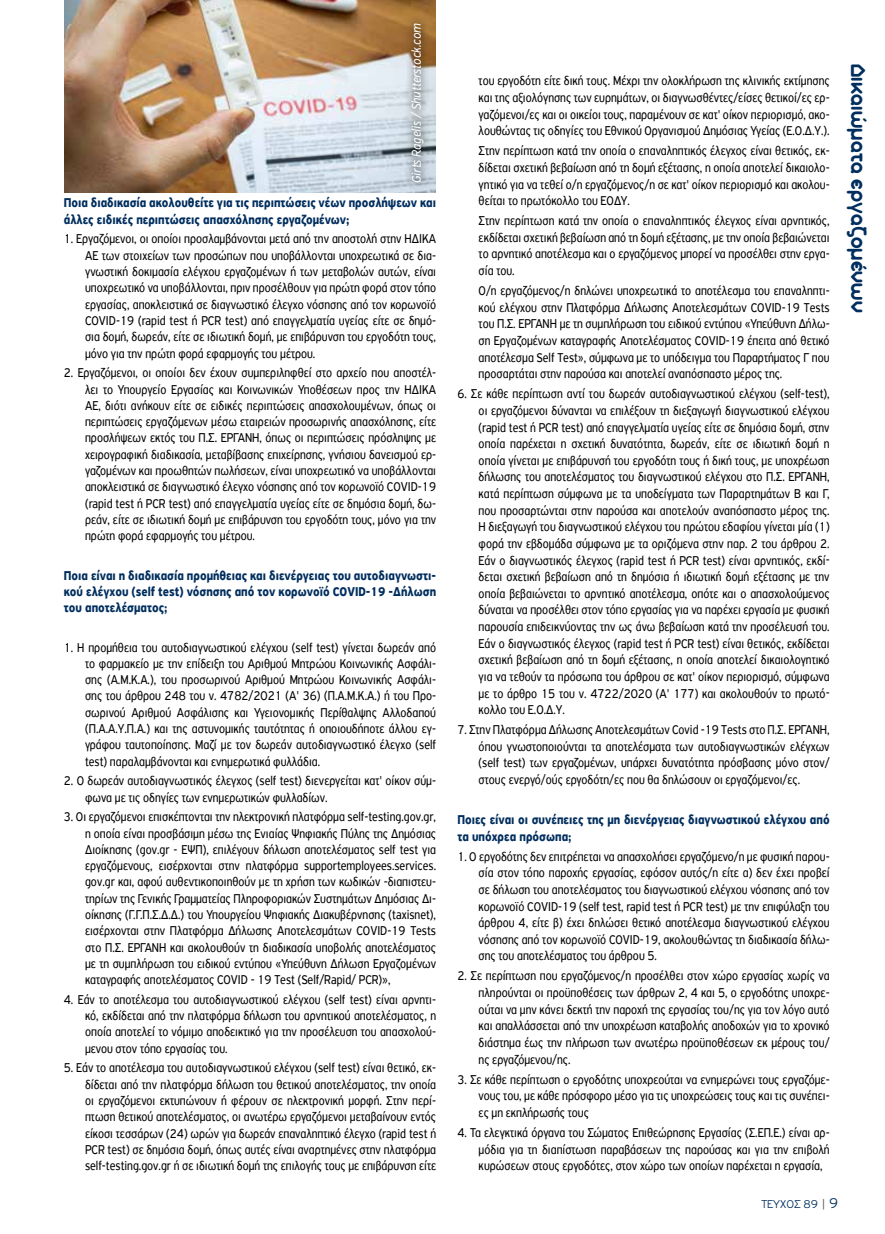
<style>
.page{position:relative;width:885px;height:1234px;background:#fff}
.page>*{position:absolute;margin:0;border:0;box-sizing:border-box;transform-origin:0 0}
.t1{font:22.05px "Aka Acid GR Soft Ice Cream";letter-spacing:.01em;color:#002e5e;scale:.95 1}
.t2{font:13.5px/16.6px "PF Highway Sans Pro";color:#000;text-align:justify;scale:.85 1}
.t3{font:700 13.5px/16.4px "PF Highway Sans Pro";color:#002e5e;scale:.85 1}
.t4{font:italic 13.5px "PF Highway Sans Pro";color:#fff;scale:.92 1}
.t5{font:300 12px "PF Highway Gothic";color:#002e5e}
.s1{color:#525451}
.s2{font-size:15px}
</style>
<div class="page">
<img style="left:65px;top:0;width:370px;height:192px">
<svg style="left:402px;top:15px;width:30px;height:176px;background:#ada89f"></svg>
<p class="t4" style="left:408px;top:183px;width:175px;rotate:-90deg">Girts Ragelis / Shutterstock.com</p>
<p class="t3" style="left:64px;top:195px;width:439px">Ποια διαδικασία ακολουθείτε για τις περιπτώσεις νέων προσλήψεων και άλλες ειδικές περιπτώσεις απασχόλησης εργαζομένων;</p>
<p class="t2" style="left:85px;top:231px;width:414px;text-indent:-21px">1. Εργαζόμενοι, οι οποίοι προσλαμβάνονται μετά από την αποστολή στην ΗΔΙΚΑ ΑΕ των στοιχείων των προσώπων που υποβάλλονται υποχρεωτικά σε δια&shy;γνωστική δοκιμασία ελέγχου εργαζομένων ή των μεταβολών αυτών, είναι υποχρεωτικό να υποβάλλονται, πριν προσέλθουν για πρώτη φορά στον τόπο εργασίας, αποκλειστικά σε διαγνωστικό έλεγχο νόσησης από τον κορωνοϊό COVID-19 (rapid test ή PCR test) από επαγγελματία υγείας είτε σε δημό&shy;σια δομή, δωρεάν, είτε σε ιδιωτική δομή, με επιβάρυνση του εργοδότη τους, μόνο για την πρώτη φορά εφαρμογής του μέτρου.</p>
<p class="t2" style="left:85px;top:364px;width:414px;text-indent:-21px">2. Εργαζόμενοι, οι οποίοι δεν έχουν συμπεριληφθεί στο αρχείο που αποστέλ&shy;λει το Υπουργείο Εργασίας και Κοινωνικών Υποθέσεων προς την ΗΔΙΚΑ ΑΕ, διότι ανήκουν είτε σε ειδικές περιπτώσεις απασχολουμένων, όπως οι περιπτώσεις εργαζόμενων μέσω εταιρειών προσωρινής απασχόλησης, είτε προσλήψεων εκτός του Π.Σ. ΕΡΓΑΝΗ, όπως οι περιπτώσεις πρόσληψης με χειρογραφική διαδικασία, μεταβίβασης επιχείρησης, γνήσιου δανεισμού ερ&shy;γαζομένων και προωθητών πωλήσεων, είναι υποχρεωτικό να υποβάλλονται αποκλειστικά σε διαγνωστικό έλεγχο νόσησης από τον κορωνοϊό COVID-19 (rapid test ή PCR test) από επαγγελματία υγείας είτε σε δημόσια δομή, δω&shy;ρεάν, είτε σε ιδιωτική δομή με επιβάρυνση του εργοδότη τους, μόνο για την πρώτη φορά εφαρμογής του μέτρου.</p>
<p class="t3" style="left:64px;top:567px;width:439px;text-align:justify">Ποια είναι η διαδικασία προμήθειας και διενέργειας του αυτοδιαγνωστι&shy;κού ελέγχου (self test) νόσησης από τον κορωνοϊό COVID-19 -Δήλωση του αποτελέσματος;</p>
<p class="t2" style="left:85px;top:638px;width:414px;text-indent:-21px">1. Η προμήθεια του αυτοδιαγνωστικού ελέγχου (self test) γίνεται δωρεάν από το φαρμακείο με την επίδειξη του Αριθμού Μητρώου Κοινωνικής Ασφάλι&shy;σης (Α.Μ.Κ.Α.), του προσωρινού Αριθμού Μητρώου Κοινωνικής Ασφάλι&shy;σης του άρθρου 248 του ν. 4782/2021 (Α' 36) (Π.Α.Μ.Κ.Α.) ή του Προ&shy;σωρινού Αριθμού Ασφάλισης και Υγειονομικής Περίθαλψης Αλλοδαπού (Π.Α.Α.Υ.Π.Α.) και της αστυνομικής ταυτότητας ή οποιουδήποτε άλλου εγ&shy;γράφου ταυτοποίησης. Μαζί με τον δωρεάν αυτοδιαγνωστικό έλεγχο (self test) παραλαμβάνονται και ενημερωτικά φυλλάδια.</p>
<p class="t2" style="left:85px;top:772px;width:414px;text-indent:-21px">2. Ο δωρεάν αυτοδιαγνωστικός έλεγχος (self test) διενεργείται κατ' οίκον σύμ&shy;φωνα με τις οδηγίες των ενημερωτικών φυλλαδίων.</p>
<p class="t2" style="left:85px;top:808px;width:414px;text-indent:-21px">3. Οι εργαζόμενοι επισκέπτονται την ηλεκτρονική πλατφόρμα self-testing.gov.gr, η οποία είναι προσβάσιμη μέσω της Ενιαίας Ψηφιακής Πύλης της Δημόσιας Διοίκησης (gov.gr - ΕΨΠ), επιλέγουν δήλωση αποτελέσματος self test για εργαζόμενους, εισέρχονται στην πλατφόρμα supportemployees.services. gov.gr και, αφού αυθεντικοποιηθούν με τη χρήση των κωδικών -διαπιστευ&shy;τηρίων της Γενικής Γραμματείας Πληροφοριακών Συστημάτων Δημόσιας Δι&shy;οίκησης (Γ.Γ.Π.Σ.Δ.Δ.) του Υπουργείου Ψηφιακής Διακυβέρνησης (taxisnet), εισέρχονται στην Πλατφόρμα Δήλωσης Αποτελεσμάτων COVID-19 Tests στο Π.Σ. ΕΡΓΑΝΗ και ακολουθούν τη διαδικασία υποβολής αποτελέσματος με τη συμπλήρωση του ειδικού εντύπου «Υπεύθυνη Δήλωση Εργαζομένων καταγραφής αποτελέσματος COVID - 19 Test (Self/Rapid/ PCR)»,</p>
<p class="t2" style="left:85px;top:990px;width:414px;text-indent:-21px">4. Εάν το αποτέλεσμα του αυτοδιαγνωστικού ελέγχου (self test) είναι αρνητι&shy;κό, εκδίδεται από την πλατφόρμα δήλωση του αρνητικού αποτελέσματος, η οποία αποτελεί το νόμιμο αποδεικτικό για την προσέλευση του απασχολού&shy;μενου στον τόπο εργασίας του.</p>
<p class="t2" style="left:85px;top:1059px;width:414px;text-indent:-21px">5. Εάν το αποτέλεσμα του αυτοδιαγνωστικού ελέγχου (self test) είναι θετικό, εκ&shy;δίδεται από την πλατφόρμα δήλωση του θετικού αποτελέσματος, την οποία οι εργαζόμενοι εκτυπώνουν ή φέρουν σε ηλεκτρονική μορφή. Στην περί&shy;πτωση θετικού αποτελέσματος, οι ανωτέρω εργαζόμενοι μεταβαίνουν εντός είκοσι τεσσάρων (24) ωρών για δωρεάν επαναληπτικό έλεγχο (rapid test ή PCR test) σε δημόσια δομή, όπως αυτές είναι αναρτημένες στην πλατφόρμα self-testing.gov.gr ή σε ιδιωτική δομή της επιλογής τους με επιβάρυνση είτε</p>
<p class="t2" style="left:478px;top:73px;width:414px">του εργοδότη είτε δική τους. Μέχρι την ολοκλήρωση της κλινικής εκτίμησης και της αξιολόγησης των ευρημάτων, οι διαγνωσθέντες/είσες θετικοί/ες ερ&shy;γαζόμενοι/ες και οι οικείοι τους, παραμένουν σε κατ' οίκον περιορισμό, ακο&shy;λουθώντας τις οδηγίες του Εθνικού Οργανισμού Δημόσιας Υγείας (Ε.Ο.Δ.Υ.).</p>
<p class="t2" style="left:478px;top:142px;width:414px">Στην περίπτωση κατά την οποία ο επαναληπτικός έλεγχος είναι θετικός, εκ&shy;δίδεται σχετική βεβαίωση από τη δομή εξέτασης, η οποία αποτελεί δικαιολο&shy;γητικό για να τεθεί ο/η εργαζόμενος/η σε κατ' οίκον περιορισμό και ακολου&shy;θείται το πρωτόκολλο του ΕΟΔΥ.</p>
<p class="t2" style="left:478px;top:212px;width:414px">Στην περίπτωση κατά την οποία ο επαναληπτικός έλεγχος είναι αρνητικός, εκδίδεται σχετική βεβαίωση από τη δομή εξέτασης, με την οποία βεβαιώνεται το αρνητικό αποτέλεσμα και ο εργαζόμενος μπορεί να προσέλθει στην εργα&shy;σία του.</p>
<p class="t2" style="left:478px;top:282px;width:414px">Ο/η εργαζόμενος/η δηλώνει υποχρεωτικά το αποτέλεσμα του επαναληπτι&shy;κού ελέγχου στην Πλατφόρμα Δήλωσης Αποτελεσμάτων COVID-19 Tests του Π.Σ. ΕΡΓΑΝΗ με τη συμπλήρωση του ειδικού εντύπου «Υπεύθυνη Δήλω&shy;ση Εργαζομένων καταγραφής Αποτελέσματος COVID-19 έπειτα από θετικό αποτέλεσμα Self Test», σύμφωνα με το υπόδειγμα του Παραρτήματος Γ που προσαρτάται στην παρούσα και αποτελεί αναπόσπαστο μέρος της.</p>
<p class="t2" style="left:478px;top:385px;width:414px;text-indent:-21px">6. Σε κάθε περίπτωση αντί του δωρεάν αυτοδιαγνωστικού ελέγχου (self-test), οι εργαζόμενοι δύνανται να επιλέξουν τη διεξαγωγή διαγνωστικού ελέγχου (rapid test ή PCR test) από επαγγελματία υγείας είτε σε δημόσια δομή, στην οποία παρέχεται η σχετική δυνατότητα, δωρεάν, είτε σε ιδιωτική δομή η οποία γίνεται με επιβάρυνσή του εργοδότη τους ή δική τους, με υποχρέωση δήλωσης του αποτελέσματος του διαγνωστικού ελέγχου στο Π.Σ. ΕΡΓΑΝΗ, κατά περίπτωση σύμφωνα με τα υποδείγματα των Παραρτημάτων Β και Γ, που προσαρτώνται στην παρούσα και αποτελούν αναπόσπαστο μέρος της.<br>Η διεξαγωγή του διαγνωστικού ελέγχου του πρώτου εδαφίου γίνεται μία (1) φορά την εβδομάδα σύμφωνα με τα οριζόμενα στην παρ. 2 του άρθρου 2.<br>Εάν ο διαγνωστικός έλεγχος (rapid test ή PCR test) είναι αρνητικός, εκδί&shy;δεται σχετική βεβαίωση από τη δημόσια ή ιδιωτική δομή εξέτασης με την οποία βεβαιώνεται το αρνητικό αποτέλεσμα, οπότε και ο απασχολούμενος δύναται να προσέλθει στον τόπο εργασίας για να παρέχει εργασία με φυσική παρουσία επιδεικνύοντας την ως άνω βεβαίωση κατά την προσέλευσή του.<br>Εάν ο διαγνωστικός έλεγχος (rapid test ή PCR test) είναι θετικός, εκδίδεται σχετική βεβαίωση από τη δομή εξέτασης, η οποία αποτελεί δικαιολογητικό για να τεθούν τα πρόσωπα του άρθρου σε κατ' οίκον περιορισμό, σύμφωνα με το άρθρο 15 του ν. 4722/2020 (Α' 177) και ακολουθούν το πρωτό&shy;κολλο του Ε.Ο.Δ.Υ.</p>
<p class="t2" style="left:478px;top:721px;width:414px;text-indent:-21px">7. Στην Πλατφόρμα Δήλωσης Αποτελεσμάτων Covid -19 Tests στο Π.Σ. ΕΡΓΑΝΗ, όπου γνωστοποιούνται τα αποτελέσματα των αυτοδιαγνωστικών ελέγχων (self test) των εργαζομένων, υπάρχει δυνατότητα πρόσβασης μόνο στον/ στους ενεργό/ούς εργοδότη/ες που θα δηλώσουν οι εργαζόμενοι/ες.</p>
<p class="t3" style="left:457px;top:811px;width:439px">Ποιες είναι οι συνέπειες της μη διενέργειας διαγνωστικού ελέγχου από τα υπόχρεα πρόσωπα;</p>
<p class="t2" style="left:478px;top:847px;width:414px;text-indent:-21px">1. Ο εργοδότης δεν επιτρέπεται να απασχολήσει εργαζόμενο/η με φυσική παρου&shy;σία στον τόπο παροχής εργασίας, εφόσον αυτός/η είτε α) δεν έχει προβεί σε δήλωση του αποτελέσματος του διαγνωστικού ελέγχου νόσησης από τον κορωνοϊό COVID-19 (self test, rapid test ή PCR test) με την επιφύλαξη του άρθρου 4, είτε β) έχει δηλώσει θετικό αποτέλεσμα διαγνωστικού ελέγχου νόσησης από τον κορωνοϊό COVID-19, ακολουθώντας τη διαδικασία δήλω&shy;σης του αποτελέσματος του άρθρου 5.</p>
<p class="t2" style="left:478px;top:967px;width:414px;text-indent:-21px">2. Σε περίπτωση που εργαζόμενος/η προσέλθει στον χώρο εργασίας χωρίς να πληρούνται οι προϋποθέσεις των άρθρων 2, 4 και 5, ο εργοδότης υποχρε&shy;ούται να μην κάνει δεκτή την παροχή της εργασίας του/ης για τον λόγο αυτό και απαλλάσσεται από την υποχρέωση καταβολής αποδοχών για το χρονικό διάστημα έως την πλήρωση των ανωτέρω προϋποθέσεων εκ μέρους του/ ης εργαζόμενου/ης.</p>
<p class="t2" style="left:478px;top:1070px;width:414px;text-indent:-21px">3. Σε κάθε περίπτωση ο εργοδότης υποχρεούται να ενημερώνει τους εργαζόμε&shy;νους του, με κάθε πρόσφορο μέσο για τις υποχρεώσεις τους και τις συνέπει&shy;ες μη εκπλήρωσής τους</p>
<p class="t2" style="left:478px;top:1123px;width:414px;text-indent:-21px">4. Τα ελεγκτικά όργανα του Σώματος Επιθεώρησης Εργασίας (Σ.ΕΠ.Ε.) είναι αρ&shy;μόδια για τη διαπίστωση παραβάσεων της παρούσας και για την επιβολή κυρώσεων στους εργοδότες, στον χώρο των οποίων παρέχεται η εργασία,</p>
<h1 class="t1" style="left:869px;top:64px;width:263px;rotate:90deg">Δικαιώματα εργαζομένων</h1>
<p class="t5" style="left:761px;top:1197px;width:78px">ΤΕΥΧΟΣ 89 <span class="s1">|</span> <span class="s2">9</span></p>
</div>
